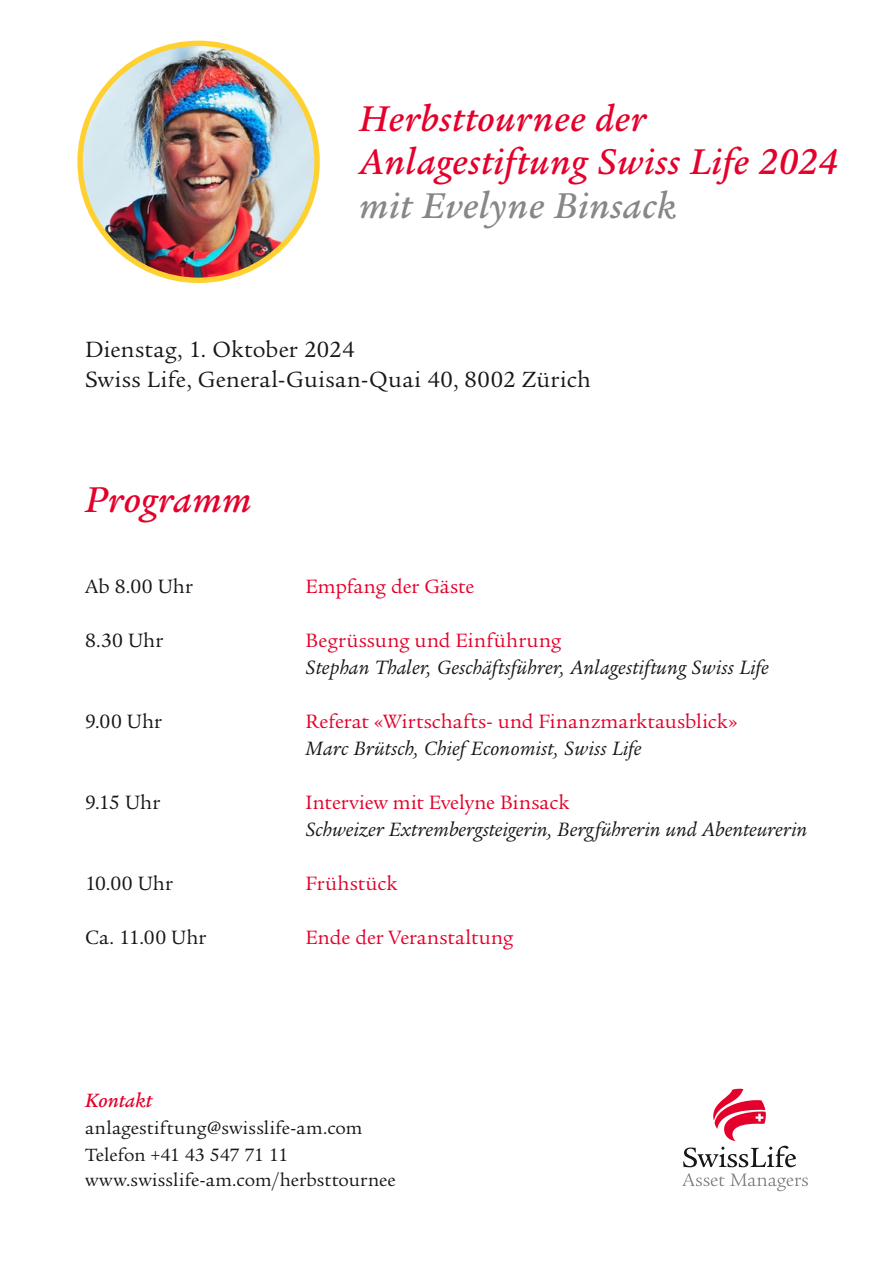
<style>
.page{position:relative;width:893px;height:1263px;background:#fff}
.page>*{position:absolute;margin:0;border:0;box-sizing:border-box;transform-origin:0 0}
.t1{font:italic 500 39px/43.5px "Legacy Serif ITC Pro";letter-spacing:.015em;color:#e4002b}
.t2{font:italic 500 39px "Legacy Serif ITC Pro";letter-spacing:.015em;color:#868786}
.Book_16_18pt_K{font:24px "Legacy Serif ITC Pro";letter-spacing:.01em;color:#181716}
.Teaser_49pt_N{font:italic 21px "Legacy Serif ITC Pro";letter-spacing:.005em;color:#181716}
.Teaser_49pt_N-2{font:21px "Legacy Serif ITC Pro";letter-spacing:.005em;color:#e4002b}
.Teaser_49pt_N-3{font:21px "Legacy Serif ITC Pro";letter-spacing:.005em;color:#181716}
.t3{font:italic 500 21px "Legacy Serif ITC Pro";letter-spacing:-.005em;color:#e4002b}
.t4{font:19.5px/26.2px "Legacy Serif ITC Pro";letter-spacing:.005em;color:#181716}
</style>
<div class="page">
<svg style="left:683px;top:1089px;width:113px;height:78px"></svg>
<svg style="left:682px;top:1173px;width:126px;height:18px"></svg>
<img style="left:80px;top:45px;width:237px;height:235px">
<div style="left:77px;top:41px;width:243px;height:242px;border:5px solid #ffd130;border-radius:50%"></div>
<h1 class="t1" style="left:359px;top:96px;width:480px">Herbsttournee der<br>Anlagestiftung Swiss Life 2024</h1>
<h1 class="t2" style="left:359px;top:181px;width:319px">mit Evelyne Binsack</h1>
<p class="Book_16_18pt_K" style="left:85px;top:335px;width:271px">Dienstag, 1. Oktober 2024</p>
<p class="Book_16_18pt_K" style="left:85px;top:365px;width:507px">Swiss Life, General-Guisan-Quai 40, 8002 Zürich</p>
<p class="t1" style="left:85px;top:477px;width:168px">Programm</p>
<p class="Teaser_49pt_N-3" style="left:85px;top:573px;width:109px">Ab 8.00 Uhr</p>
<p class="Teaser_49pt_N-2" style="left:306px;top:573px;width:170px">Empfang der Gäste</p>
<p class="Teaser_49pt_N-3" style="left:85px;top:627px;width:80px">8.30 Uhr</p>
<p class="Teaser_49pt_N-2" style="left:306px;top:627px;width:257px">Begrüssung und Einführung</p>
<p class="Teaser_49pt_N" style="left:306px;top:654px;width:465px">Stephan Thaler, Geschäftsführer, Anlagestiftung Swiss Life</p>
<p class="Teaser_49pt_N-3" style="left:85px;top:708px;width:78px">9.00 Uhr</p>
<p class="Teaser_49pt_N-2" style="left:306px;top:708px;width:434px">Referat «Wirtschafts- und Finanzmarktausblick»</p>
<p class="Teaser_49pt_N" style="left:306px;top:735px;width:338px">Marc Brütsch, Chief Economist, Swiss Life</p>
<p class="Teaser_49pt_N-3" style="left:85px;top:789px;width:77px">9.15 Uhr</p>
<p class="Teaser_49pt_N-2" style="left:306px;top:789px;width:266px">Interview mit Evelyne Binsack</p>
<p class="Teaser_49pt_N" style="left:306px;top:816px;width:503px">Schweizer Extrembergsteigerin, Bergführerin und Abenteurerin</p>
<p class="Teaser_49pt_N-3" style="left:85px;top:870px;width:89px">10.00 Uhr</p>
<p class="Teaser_49pt_N-2" style="left:306px;top:870px;width:94px">Frühstück</p>
<p class="Teaser_49pt_N-3" style="left:85px;top:924px;width:123px">Ca. 11.00 Uhr</p>
<p class="Teaser_49pt_N-2" style="left:306px;top:924px;width:209px">Ende der Veranstaltung</p>
<p class="t3" style="left:85px;top:1086px;width:68px">Kontakt</p>
<p class="t4" style="left:85px;top:1114px;width:312px">anlagestiftung@swisslife-am.com<br>Telefon +41 43 547 71 11 www.swisslife-am.com/herbsttournee</p>
</div>
